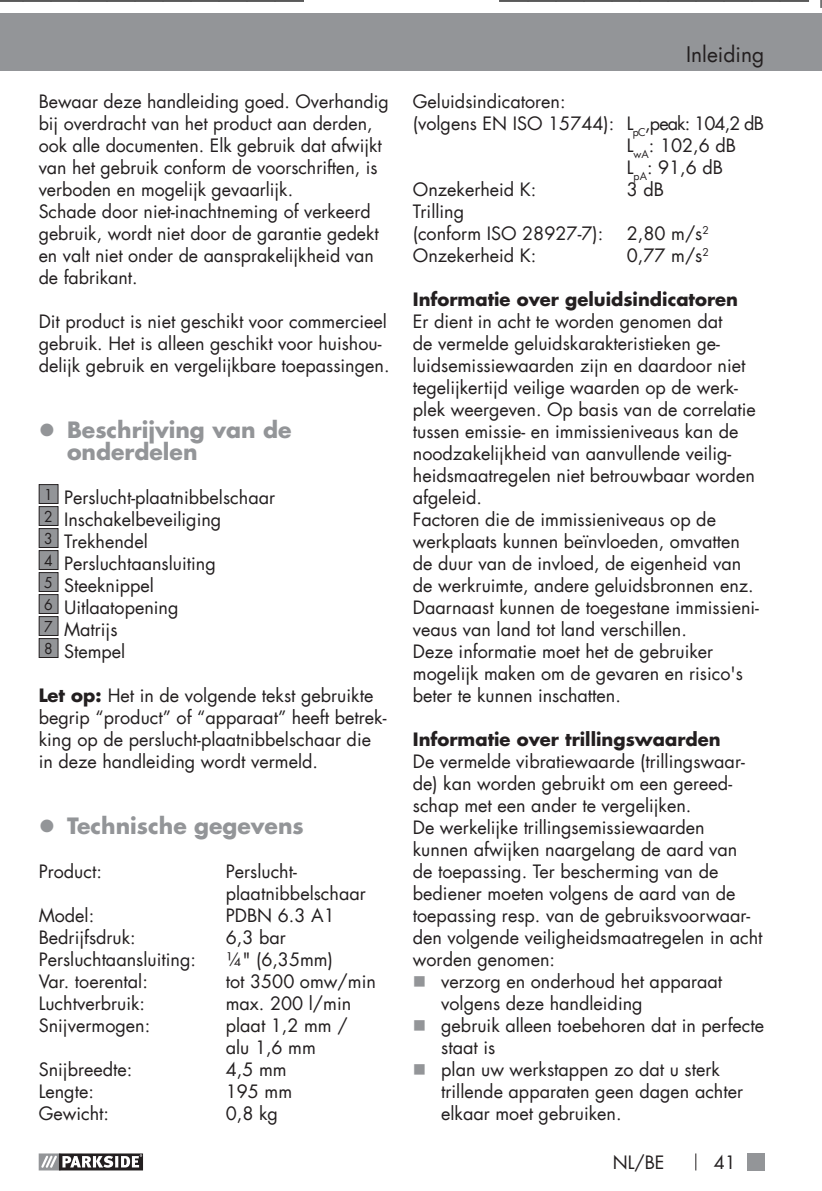
<style>
.page{position:relative;width:822px;height:1191px;background:#fff}
.page>*{position:absolute;margin:0;border:0;box-sizing:border-box;transform-origin:0 0}
.t1{font:700 22px/22px "Futura LT";color:#939598}
.t2{font:21px "Futura LT";color:#231f20}
.t3{font:18px/22px "Futura LT";color:#231f20}
.t4{font:700 18px "Futura LT";color:#231f20}
.s1{font-weight:700}
</style>
<div class="page">
<div style="left:0;top:14px;width:821px;height:57px;background:#939598"></div>
<div style="left:747px;top:1153px;width:17px;height:17px;background:#939598"></div>
<svg style="left:695px;top:1153px;width:1px;height:17px"></svg>
<svg style="left:39px;top:1153px;width:104px;height:17px"></svg>
<div style="left:39px;top:485px;width:19px;height:18px;background:#939598"></div>
<div style="left:39px;top:484px;width:20px;height:20px;border:1px solid #231f20"></div>
<div style="left:39px;top:507px;width:19px;height:18px;background:#939598"></div>
<div style="left:39px;top:506px;width:20px;height:20px;border:1px solid #231f20"></div>
<div style="left:39px;top:529px;width:19px;height:18px;background:#939598"></div>
<div style="left:39px;top:528px;width:20px;height:20px;border:1px solid #231f20"></div>
<div style="left:39px;top:551px;width:19px;height:18px;background:#939598"></div>
<div style="left:39px;top:550px;width:20px;height:20px;border:1px solid #231f20"></div>
<div style="left:39px;top:573px;width:19px;height:18px;background:#939598"></div>
<div style="left:39px;top:572px;width:20px;height:20px;border:1px solid #231f20"></div>
<div style="left:39px;top:595px;width:19px;height:18px;background:#939598"></div>
<div style="left:39px;top:594px;width:20px;height:20px;border:1px solid #231f20"></div>
<div style="left:39px;top:617px;width:19px;height:18px;background:#939598"></div>
<div style="left:39px;top:616px;width:20px;height:20px;border:1px solid #231f20"></div>
<div style="left:39px;top:639px;width:19px;height:18px;background:#939598"></div>
<div style="left:39px;top:638px;width:20px;height:20px;border:1px solid #231f20"></div>
<svg style="left:820px;top:0;width:2px;height:15px"></svg>
<svg style="left:0;top:0;width:304px;height:14px"></svg>
<svg style="left:499px;top:0;width:310px;height:2px"></svg>
<p class="t3" style="left:39px;top:91px;width:352px">Bewaar deze handleiding goed. Overhandig bij overdracht van het product aan derden, ook alle documenten. Elk gebruik dat afwijkt van het gebruik conform de voorschriften, is verboden en mogelijk gevaarlijk.<br>Schade door niet-inachtneming of verkeerd gebruik, wordt niet door de garantie gedekt en valt niet onder de aansprakelijkheid van de fabrikant.</p>
<p class="t3" style="left:39px;top:311px;width:352px">Dit product is niet geschikt voor commercieel gebruik. Het is alleen geschikt voor huishou&shy;delijk gebruik en vergelijkbare toepassingen.</p>
<p class="t1" style="left:67px;top:418px;width:226px">Beschrijving van de onderdelen</p>
<p class="t3" style="left:44px;top:487px;width:232px"><sup>1</sup> Perslucht-plaatnibbelschaar<br><sup>2</sup> Inschakelbeveiliging<br><sup>3</sup> Trekhendel<br><sup>4</sup> Persluchtaansluiting<br><sup>5</sup> Steeknippel<br><sup>6</sup> Uitlaatopening<br><sup>7</sup> Matrijs<br><sup>8</sup> Stempel</p>
<p class="t3" style="left:39px;top:685px;width:349px"><span class="s1">Let op:</span> Het in de volgende tekst gebruikte begrip “product” of “apparaat” heeft betrek&shy;king op de perslucht-plaatnibbelschaar die in deze handleiding wordt vermeld.</p>
<p class="t1" style="left:67px;top:814px;width:238px">Technische gegevens</p>
<p class="t3" style="left:39px;top:861px;width:65px">Product:</p>
<p class="t3" style="left:226px;top:861px;width:142px">Perslucht&shy;plaatnibbelschaar</p>
<p class="t3" style="left:39px;top:905px;width:57px">Model:</p>
<p class="t3" style="left:226px;top:905px;width:110px">PDBN 6.3 A1</p>
<p class="t3" style="left:39px;top:927px;width:99px">Bedrijfsdruk:</p>
<p class="t3" style="left:226px;top:927px;width:62px">6,3 bar</p>
<p class="t3" style="left:39px;top:949px;width:159px">Persluchtaansluiting:</p>
<p class="t3" style="left:226px;top:949px;width:109px">¼" (6,35mm)</p>
<p class="t3" style="left:39px;top:971px;width:111px">Var. toerental:</p>
<p class="t3" style="left:226px;top:971px;width:152px">tot 3500 omw/min</p>
<p class="t3" style="left:39px;top:993px;width:108px">Luchtverbruik:</p>
<p class="t3" style="left:226px;top:993px;width:127px">max. 200 l/min</p>
<p class="t3" style="left:39px;top:1015px;width:113px">Snijvermogen:</p>
<p class="t3" style="left:226px;top:1015px;width:123px">plaat 1,2 mm / alu 1,6 mm</p>
<p class="t3" style="left:39px;top:1058px;width:95px">Snijbreedte:</p>
<p class="t3" style="left:226px;top:1058px;width:62px">4,5 mm</p>
<p class="t3" style="left:39px;top:1080px;width:57px">Lengte:</p>
<p class="t3" style="left:226px;top:1080px;width:68px">195 mm</p>
<p class="t3" style="left:39px;top:1102px;width:72px">Gewicht:</p>
<p class="t3" style="left:226px;top:1102px;width:54px">0,8 kg</p>
<p class="t2" style="left:686px;top:41px;width:80px">Inleiding</p>
<p class="t3" style="left:413px;top:90px;width:154px">Geluidsindicatoren:</p>
<p class="t3" style="left:413px;top:112px;width:353px">(volgens EN ISO 15744): L<sub>pC</sub>,peak: 104,2 dB</p>
<p class="t3" style="left:627px;top:135px;width:111px">L<sub>wA</sub>: 102,6 dB</p>
<p class="t3" style="left:627px;top:157px;width:98px">L<sub>pA</sub>: 91,6 dB</p>
<p class="t3" style="left:413px;top:179px;width:125px">Onzekerheid K:</p>
<p class="t3" style="left:627px;top:179px;width:39px">3 dB</p>
<p class="t3" style="left:413px;top:201px;width:192px">Trilling<br>(conform ISO 28927-7):</p>
<p class="t3" style="left:627px;top:223px;width:84px">2,80 m/s<sup>2</sup></p>
<p class="t3" style="left:413px;top:245px;width:125px">Onzekerheid K:</p>
<p class="t3" style="left:627px;top:245px;width:84px">0,77 m/s<sup>2</sup></p>
<p class="t4" style="left:413px;top:287px;width:327px">Informatie over geluidsindicatoren</p>
<p class="t3" style="left:413px;top:311px;width:348px">Er dient in acht te worden genomen dat<br>de vermelde geluidskarakteristieken ge&shy;luidsemissiewaarden zijn en daardoor niet tegelijkertijd veilige waarden op de werk&shy;plek weergeven. Op basis van de correlatie tussen emissie- en immissieniveaus kan de noodzakelijkheid van aanvullende veilig&shy;heidsmaatregelen niet betrouwbaar worden afgeleid.<br>Factoren die de immissieniveaus op de werkplaats kunnen beïnvloeden, omvatten de duur van de invloed, de eigenheid van de werkruimte, andere geluidsbronnen enz.<br>Daarnaast kunnen de toegestane immissieni&shy;veaus van land tot land verschillen.<br>Deze informatie moet het de gebruiker mogelijk maken om de gevaren en risico's beter te kunnen inschatten.</p>
<p class="t4" style="left:413px;top:727px;width:309px">Informatie over trillingswaarden</p>
<p class="t3" style="left:413px;top:750px;width:333px">De vermelde vibratiewaarde (trillingswaar-</p>
<p class="t3" style="left:413px;top:772px;width:321px">de) kan worden gebruikt om een gereed-</p>
<p class="t3" style="left:413px;top:794px;width:280px">schap met een ander te vergelijken.</p>
<p class="t3" style="left:413px;top:816px;width:293px">De werkelijke trillingsemissiewaarden</p>
<p class="t3" style="left:413px;top:838px;width:326px">kunnen afwijken naargelang de aard van</p>
<p class="t3" style="left:413px;top:860px;width:307px">de toepassing. Ter bescherming van de</p>
<p class="t3" style="left:413px;top:882px;width:324px">bediener moeten volgens de aard van de</p>
<p class="t3" style="left:413px;top:904px;width:339px">toepassing resp. van de gebruiksvoorwaar-</p>
<p class="t3" style="left:413px;top:926px;width:351px">den volgende veiligheidsmaatregelen in acht</p>
<p class="t3" style="left:413px;top:948px;width:144px">worden genomen:</p>
<p class="t3" style="left:441px;top:970px;width:283px">verzorg en onderhoud het apparaat</p>
<p class="t3" style="left:441px;top:992px;width:203px">volgens deze handleiding</p>
<p class="t3" style="left:441px;top:1014px;width:324px">gebruik alleen toebehoren dat in perfecte</p>
<p class="t3" style="left:441px;top:1036px;width:56px">staat is</p>
<p class="t3" style="left:441px;top:1058px;width:280px">plan uw werkstappen zo dat u sterk</p>
<p class="t3" style="left:441px;top:1080px;width:303px">trillende apparaten geen dagen achter</p>
<p class="t3" style="left:441px;top:1102px;width:182px">elkaar moet gebruiken.</p>
<p class="t3" style="left:613px;top:1152px;width:53px">NL/BE</p>
<p class="t3" style="left:714px;top:1152px;width:24px">41</p>
</div>
